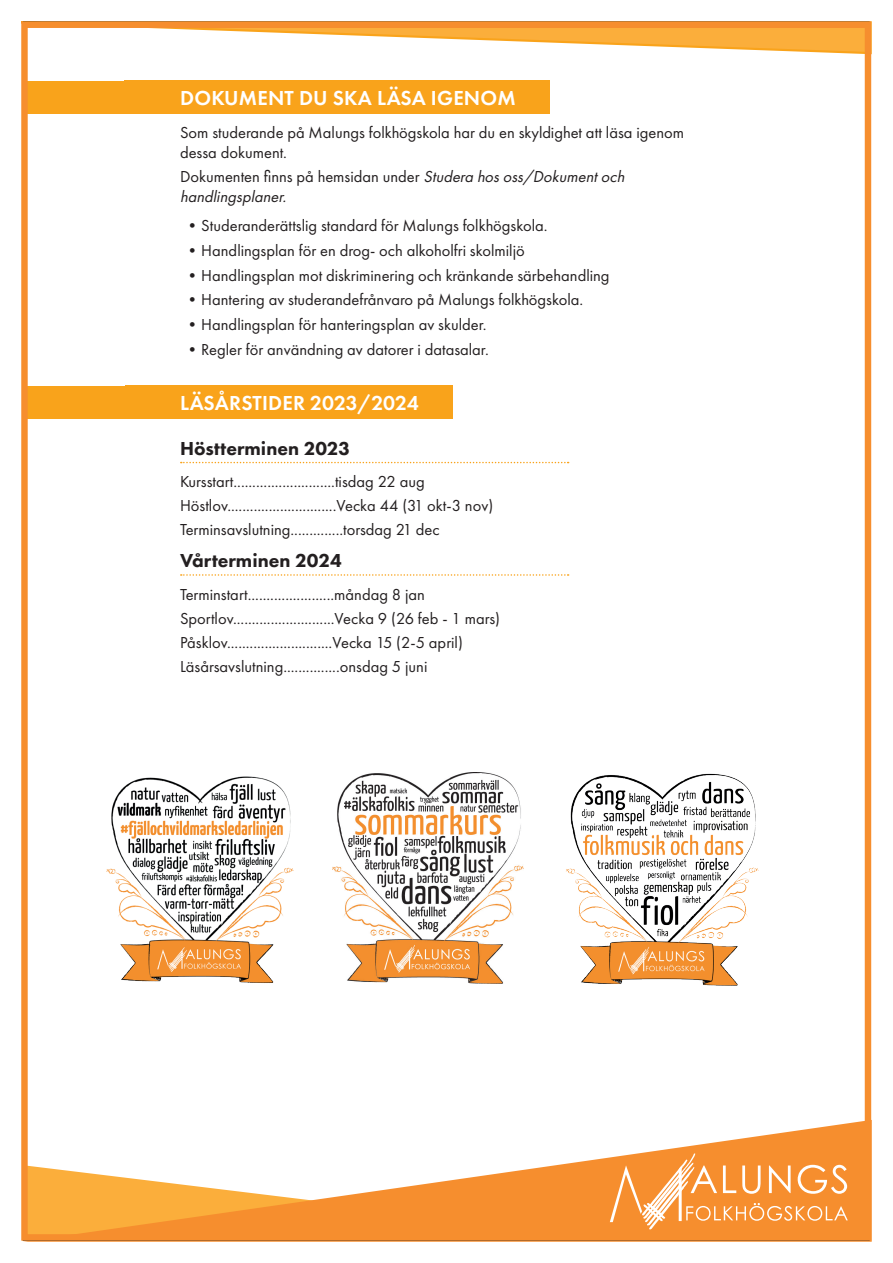
<style>
.page{position:relative;width:893px;height:1263px;background:#fff}
.page>*{position:absolute;margin:0;border:0;box-sizing:border-box;transform-origin:0 0}
.t1{font:600 21px "Futura PT";letter-spacing:.01em;color:#fff}
.t2{font:800 19.5px "Futura PT";color:#231f20}
.t3{font:16.5px/24px "Futura PT";color:#231f20}
.t4{font:italic 16.5px/19.8px "Futura PT";color:#231f20}
.s1{font-style:normal}
</style>
<div class="page">
<div style="left:145px;top:81px;width:405px;height:33px;background:#f9a31b"></div>
<div style="left:145px;top:386px;width:307px;height:33px;background:#f9a31b"></div>
<svg style="left:181px;top:462px;width:388px;height:1px"></svg>
<svg style="left:181px;top:574px;width:388px;height:2px"></svg>
<div style="left:23px;top:81px;width:122px;height:33px;background:#f9a31b"></div>
<div style="left:23px;top:386px;width:122px;height:33px;background:#f9a31b"></div>
<img style="left:106px;top:776px;width:188px;height:207px">
<img style="left:566px;top:773px;width:193px;height:213px">
<img style="left:332px;top:772px;width:192px;height:211px">
<svg style="left:21px;top:21px;width:851px;height:34px"></svg>
<svg style="left:23px;top:1120px;width:849px;height:122px"></svg>
<svg style="left:610px;top:1153px;width:238px;height:76px;background:#f7a04f"></svg>
<div style="left:21px;top:22px;width:850px;height:1219px;border:6px solid #f68e2e"></div>
<p class="t1" style="left:180px;top:85px;width:337px">DOKUMENT DU SKA LÄSA IGENOM</p>
<p class="t3" style="left:180px;top:122px;width:506px;line-height:19.8px">Som studerande på Malungs folkhögskola har du en skyldighet att läsa igenom dessa dokument.</p>
<p class="t4" style="left:180px;top:166px;width:449px"><span class="s1">Dokumenten finns på hemsidan under</span> Studera hososs/Dokumentoch handlingsplaner.</p>
<p class="t3" style="left:184px;top:213px;width:365px">•Studeranderättslig standard för Malungs folkhögskola.</p>
<p class="t3" style="left:184px;top:238px;width:342px">•Handlingsplan för en drog- och alkoholfri skolmiljö</p>
<p class="t3" style="left:184px;top:263px;width:427px">•Handlingsplan mot diskriminering och kränkande särbehandling</p>
<p class="t3" style="left:184px;top:288px;width:400px">•Hantering av studerandefrånvaro på Malungs folkhögskola.</p>
<p class="t3" style="left:184px;top:313px;width:304px">•Handlingsplan för hanteringsplan av skulder.</p>
<p class="t3" style="left:184px;top:338px;width:306px">•Regler för användning av datorer i datasalar.</p>
<p class="t1" style="left:180px;top:390px;width:240px">LÄSÅRSTIDER 2023/2024</p>
<p class="t2" style="left:180px;top:436px;width:172px">Höstterminen 2023</p>
<p class="t3" style="left:180px;top:470px;width:315px">Kursstart...........................tisdag 22 aug<br>Höstlov.............................Vecka 44 (31 okt-3 nov)<br>Terminsavslutning..............torsdag 21 dec</p>
<p class="t2" style="left:180px;top:548px;width:163px">Vårterminen 2024</p>
<p class="t3" style="left:180px;top:582px;width:322px">Terminstart.......................måndag 8 jan Sportlov...........................Vecka 9 (26 feb - 1 mars)<br>Påsklov............................Vecka 15 (2-5 april)<br>Läsårsavslutning...............onsdag 5 juni</p>
</div>
